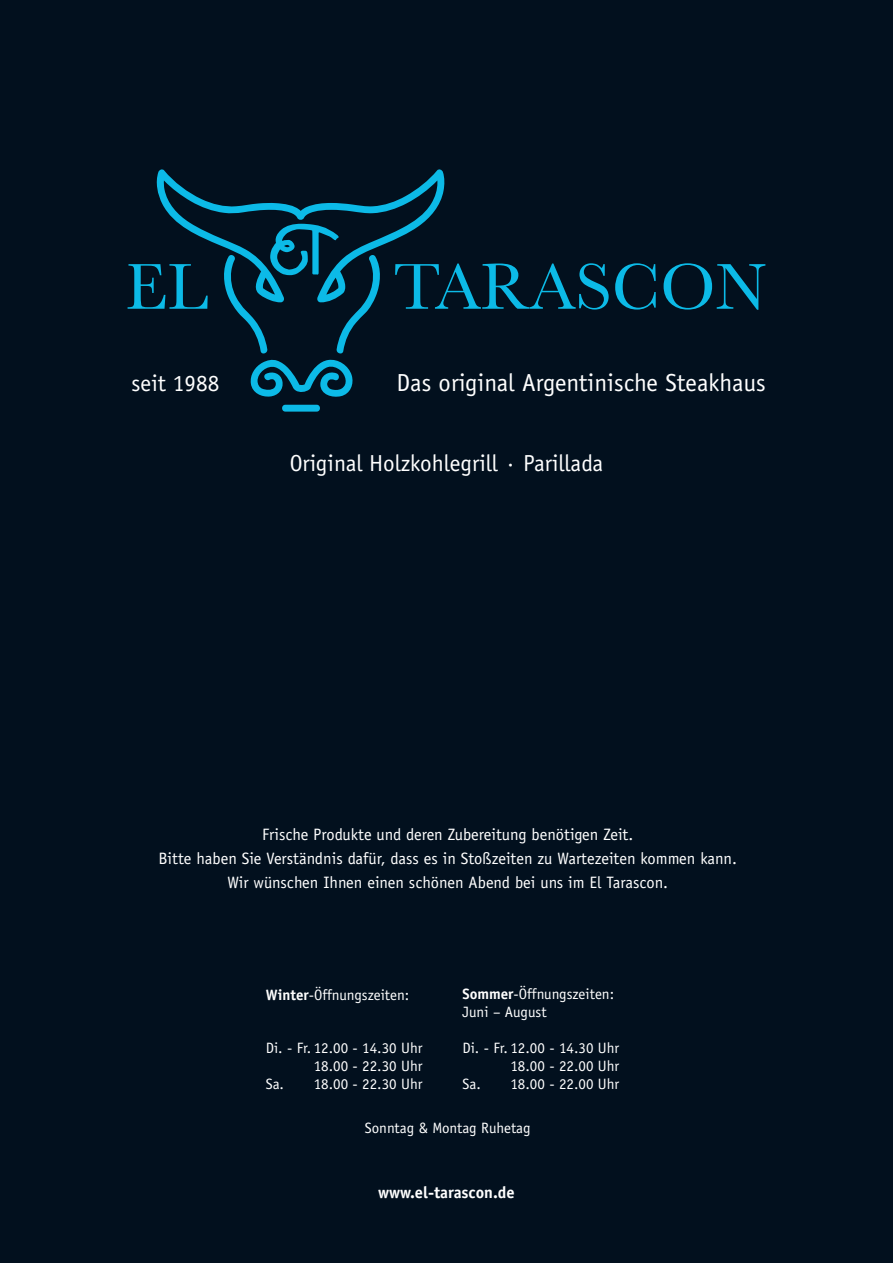
<style>
.page{position:relative;width:893px;height:1263px;background:#02101e}
.page>*{position:absolute;margin:0;border:0;box-sizing:border-box;transform-origin:0 0}
.t1{font:24.75px "Officina Sans";color:#fff}
.t2{font:23.25px "Officina Sans";color:#fff}
.t3{font:16.5px/24px "Officina Sans";color:#fff;text-align:center}
.t4{font:700 16.5px "Officina Sans";color:#fff}
.t5{font:15px/18px "Officina Sans";color:#fff;text-align:right}
.s1{font-weight:700}
</style>
<div class="page">
<svg style="left:282px;top:405px;width:38px;height:7px"></svg>
<svg style="left:128px;top:169px;width:481px;height:228px"></svg>
<svg style="left:615px;top:263px;width:41px;height:47px"></svg>
<svg style="left:664px;top:263px;width:101px;height:47px"></svg>
<h2 class="t2" style="left:132px;top:370px;width:89px">seit 1988</h2>
<h1 class="t1" style="left:396px;top:368px;width:371px">Das original Argentinische Steakhaus</h1>
<h2 class="t2" style="left:290px;top:449px;width:315px">Original Holzkohlegrill · Parillada</h2>
<p class="t3" style="left:158px;top:822px;width:580px">Frische Produkte und deren Zubereitung benötigen Zeit.<br>Bitte haben Sie Verständnis dafür, dass es in Stoßzeiten zu Wartezeiten kommen kann.<br>Wir wünschen Ihnen einen schönen Abend bei uns im El Tarascon.</p>
<p class="t5" style="left:266px;top:986px;width:145px"><span class="s1">Winter</span>-Öffnungszeiten:</p>
<p class="t5" style="left:266px;top:1039px;width:158px">Di. - Fr. 12.00 - 14.30 Uhr<br>18.00 - 22.30 Uhr<br>Sa. 18.00 - 22.30 Uhr</p>
<p class="t5" style="left:462px;top:985px;width:153px;text-align:left"><span class="s1">Sommer</span>-Öffnungszeiten:<br>Juni – August</p>
<p class="t5" style="left:462px;top:1039px;width:158px">Di. - Fr. 12.00 - 14.30 Uhr<br>18.00 - 22.00 Uhr<br>Sa. 18.00 - 22.00 Uhr</p>
<p class="t5" style="left:365px;top:1119px;width:167px">Sonntag &amp; Montag Ruhetag</p>
<p class="t4" style="left:378px;top:1182px;width:138px">www.el-tarascon.de</p>
</div>
